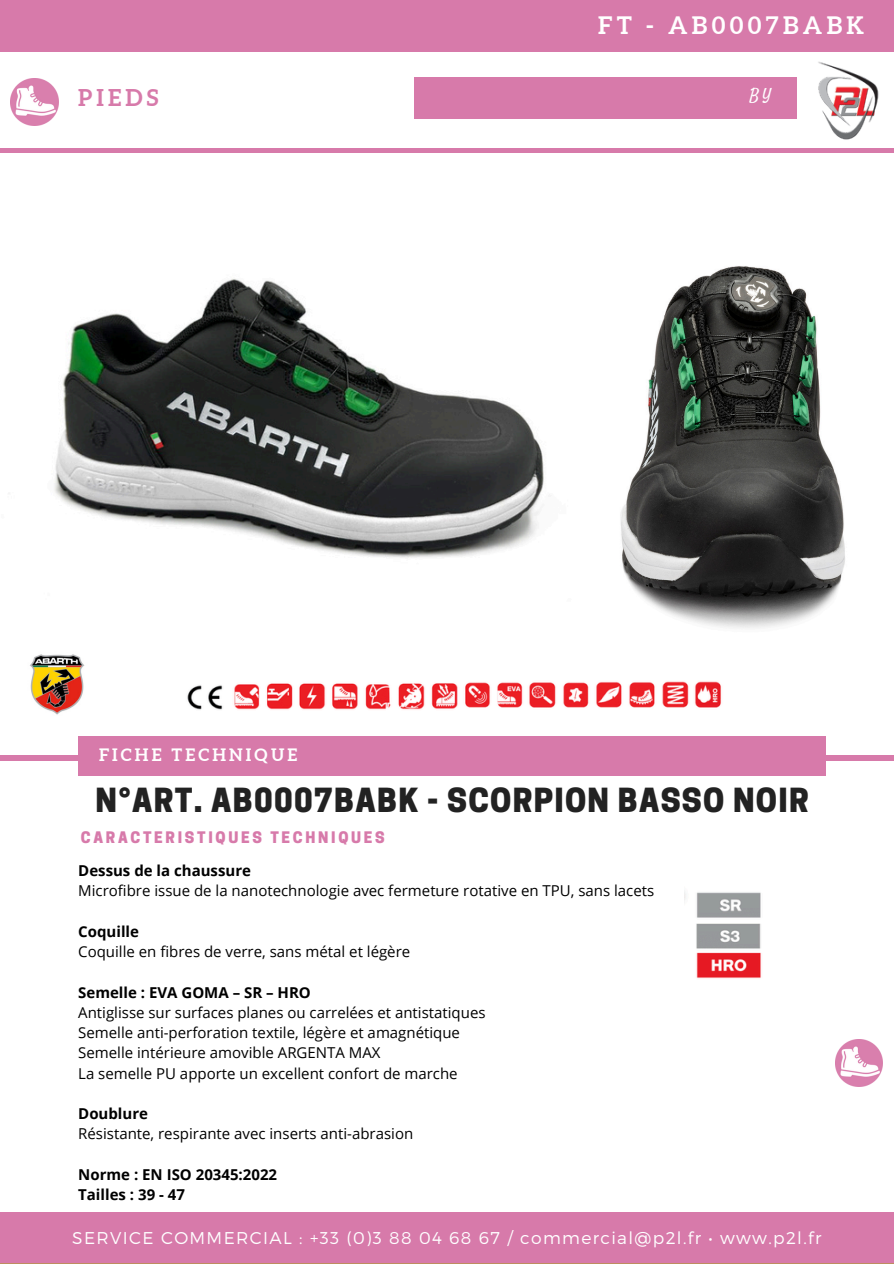
<style>
.page{position:relative;width:894px;height:1264px;background:#fff}
.page>*{position:absolute;margin:0;border:0;box-sizing:border-box;transform-origin:0 0}
.t1{font:800 31.2px "Cooper Hewitt";letter-spacing:.04em;color:#222}
.t2{font:700 24px "Aleo";letter-spacing:.18em;color:#fff}
.t3{font:700 23.1px "Aleo";letter-spacing:.18em;color:#d77aaa}
.t4{font:300 17.1px "Montserrat";letter-spacing:.08em;color:#fff}
.t5{font:700 17.1px "Aleo";letter-spacing:.18em;color:#fff}
.t6{font:16.5px "Satisfy";color:#fff}
.t7{font:15px "Open Sans";color:#000}
.t8{font:700 15px "Open Sans";color:#000}
.t9{font:800 15px "Cooper Hewitt";letter-spacing:.18em;color:#d77aaa}
</style>
<div class="page">
<hr style="left:0;top:756px;width:893px;height:4px;background:#d77aaa">
<div style="left:78px;top:736px;width:747px;height:39px;background:#d77aaa"></div>
<div style="left:0;top:1212px;width:893px;height:51px;background:#d77aaa"></div>
<div style="left:0;top:0;width:893px;height:52px;background:#d77aaa"></div>
<hr style="left:0;top:1263px;width:893px;height:1px;background:#be8d60">
<div style="left:0;top:148px;width:893px;height:5px;background:#d77aaa"></div>
<img style="left:818px;top:62px;width:61px;height:78px">
<img style="left:835px;top:1039px;width:47px;height:47px">
<div style="left:414px;top:77px;width:382px;height:42px;background:#d77aaa"></div>
<img style="left:11px;top:78px;width:47px;height:47px">
<img style="left:30px;top:654px;width:55px;height:61px">
<img style="left:54px;top:278px;width:490px;height:280px">
<img style="left:620px;top:266px;width:225px;height:362px">
<img style="left:187px;top:681px;width:534px;height:29px">
<img style="left:684px;top:891px;width:77px;height:88px">
<p class="t2" style="left:598px;top:12px;width:267px">FT - AB0007BABK</p>
<p class="t3" style="left:78px;top:85px;width:82px">PIEDS</p>
<p class="t6" style="left:749px;top:84px;width:23px">BY</p>
<p class="t5" style="left:99px;top:744px;width:200px">FICHE TECHNIQUE</p>
<p class="t1" style="left:96px;top:788px;width:714px">N°ART. AB0007BABK - SCORPION BASSO NOIR</p>
<p class="t9" style="left:81px;top:831px;width:305px">CARACTERISTIQUES TECHNIQUES</p>
<p class="t8" style="left:78px;top:860px;width:174px">Dessus de la chaussure</p>
<h3 class="t7" style="left:78px;top:880px;width:577px">Microfibre issue de la nanotechnologie avec fermeture rotative en TPU, sans lacets</h3>
<p class="t8" style="left:78px;top:920px;width:62px">Coquille</p>
<h1 class="t7" style="left:78px;top:941px;width:333px">Coquille en fibres de verre, sans métal et légère</h1>
<h6 class="t8" style="left:78px;top:981px;width:234px">Semelle : EVA GOMA – SR – HRO</h6>
<p class="t7" style="left:78px;top:1001px;width:409px">Antiglisse sur surfaces planes ou carrelées et antistatiques</p>
<p class="t7" style="left:78px;top:1022px;width:383px">Semelle anti-perforation textile, légère et amagnétique</p>
<p class="t7" style="left:78px;top:1042px;width:304px">Semelle intérieure amovible ARGENTA MAX</p>
<p class="t7" style="left:78px;top:1062px;width:381px">La semelle PU apporte un excellent confort de marche</p>
<p class="t8" style="left:78px;top:1103px;width:71px">Doublure</p>
<p class="t7" style="left:78px;top:1123px;width:336px">Résistante, respirante avec inserts anti-abrasion</p>
<p class="t8" style="left:78px;top:1163px;width:200px">Norme : EN ISO 20345:2022</p>
<p class="t8" style="left:78px;top:1184px;width:108px">Tailles : 39 - 47</p>
<p class="t4" style="left:72px;top:1227px;width:750px">SERVICE COMMERCIAL : +33 (0)3 88 04 68 67 / commercial@p2l.fr • www.p2l.fr</p>
</div>
